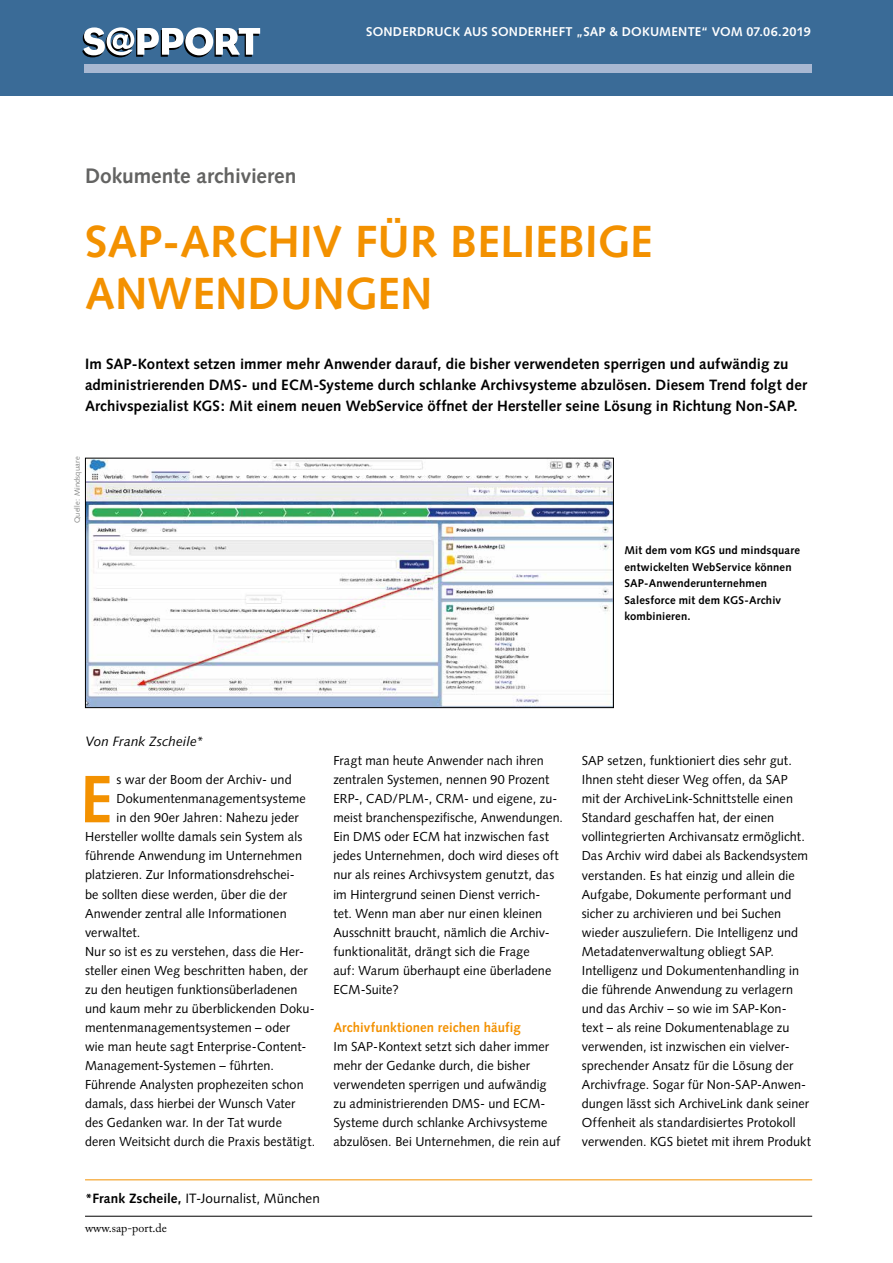
<style>
.page{position:relative;width:893px;height:1263px;background:#fff}
.page>*{position:absolute;margin:0;border:0;box-sizing:border-box;transform-origin:0 0}
.t1{font:700 67.05px "Syntax";color:#f39100}
.t2{font:700 45px/52.5px "Syntax";color:#f39100}
.t3{font:700 21px "Syntax";letter-spacing:-.005em;color:#636362}
.t4{font:700 15px/21px "Syntax";letter-spacing:.005em;color:#000}
.t5{font:13.5px "Syntax";letter-spacing:.005em;color:#000}
.t6{font:700 13.5px "Syntax";letter-spacing:.01em;color:#f39100}
.t7{font:italic 13.5px "Syntax";letter-spacing:.005em;color:#000}
.t8{font:13.05px/19px "Syntax";letter-spacing:.005em;color:#000}
.t9{font:13.05px/19px "Syntax";letter-spacing:.005em;color:#000;scale:.96 1}
.t10{font:700 12.75px "Syntax";letter-spacing:.015em;color:#fff}
.t11{font:12px "Adobe Caslon Pro";color:#000}
.t12{font:700 11.25px/16.5px "Syntax";letter-spacing:.015em;color:#000}
.t13{font:7.5px "Syntax";letter-spacing:.02em;color:#848584}
.s1{font-weight:700}
</style>
<div class="page">
<hr style="left:85px;top:1216px;width:727px;height:1px;background:#000">
<hr style="left:85px;top:1179px;width:727px;height:1px;background:#f39100">
<svg style="left:85px;top:457px;width:529px;height:251px"></svg>
<div style="left:0;top:0;width:893px;height:96px;background:#3a6b97"></div>
<div style="left:85px;top:64px;width:727px;height:8px;background:#a8b8d2"></div>
<svg style="left:82px;top:27px;width:178px;height:30px"></svg>
<p class="t10" style="left:366px;top:24px;width:446px">SONDERDRUCK AUS SONDERHEFT „SAP &amp; DOKUMENTE“ VOM 07.06.2019</p>
<h3 class="t3" style="left:85px;top:164px;width:213px">Dokumente archivieren</h3>
<h2 class="t2" style="left:85px;top:215px;width:569px">SAP-ARCHIV FÜR BELIEBIGE<br>ANWENDUNGEN</h2>
<p class="t4" style="left:85px;top:353px;width:723px">Im SAP-Kontext setzen immer mehr Anwender darauf, die bisher verwendeten sperrigen und aufwändig zu administrierenden DMS- und ECM-Systeme durch schlanke Archivsysteme abzulösen. Diesem Trend folgt der<br>Archivspezialist KGS: Mit einem neuen WebService öffnet der Hersteller seine Lösung in Richtung Non-SAP.</p>
<p class="t13" style="left:73px;top:523px;width:68px;rotate:-90deg">Quelle: Mindsquare</p>
<p class="t12" style="left:624px;top:542px;width:177px">Mit dem vom KGS und mindsquare entwickelten WebService können<br>SAP-Anwenderunternehmen<br>Salesforce mit dem KGS-Archiv kombinieren.</p>
<p class="t7" style="left:85px;top:733px;width:120px">Von Frank Zscheile*</p>
<h1 class="t1" style="left:80px;top:761px;width:34px">E</h1>
<p class="t8" style="left:116px;top:770px;width:177px">s war der Boom der Archiv- und</p>
<p class="t8" style="left:116px;top:789px;width:191px">Dokumentenmanagementsysteme</p>
<p class="t8" style="left:116px;top:808px;width:184px">in den 90er Jahren: Nahezu jeder</p>
<p class="t8" style="left:85px;top:827px;width:219px">Hersteller wollte damals sein System als</p>
<p class="t8" style="left:85px;top:846px;width:219px">führende Anwendung im Unternehmen</p>
<p class="t8" style="left:85px;top:865px;width:211px">platzieren. Zur Informationsdrehschei-</p>
<p class="t8" style="left:85px;top:884px;width:203px">be sollten diese werden, über die der</p>
<p class="t8" style="left:85px;top:903px;width:203px">Anwender zentral alle Informationen</p>
<p class="t8" style="left:85px;top:923px;width:57px">verwaltet.</p>
<p class="t8" style="left:85px;top:942px;width:220px">Nur so ist es zu verstehen, dass die Her-</p>
<p class="t8" style="left:85px;top:961px;width:224px">steller einen Weg beschritten haben, der</p>
<p class="t8" style="left:85px;top:980px;width:214px">zu den heutigen funktionsüberladenen</p>
<p class="t8" style="left:85px;top:999px;width:231px">und kaum mehr zu überblickenden Doku-</p>
<p class="t8" style="left:85px;top:1018px;width:207px">mentenmanagementsystemen – oder</p>
<p class="t8" style="left:85px;top:1037px;width:223px">wie man heute sagt Enterprise-Content-</p>
<p class="t8" style="left:85px;top:1056px;width:191px">Management-Systemen – führten.</p>
<p class="t9" style="left:85px;top:1075px;width:229px">Führende Analysten prophezeiten schon</p>
<p class="t9" style="left:85px;top:1094px;width:221px">damals, dass hierbei der Wunsch Vater</p>
<p class="t9" style="left:85px;top:1113px;width:207px">des Gedanken war. In der Tat wurde</p>
<p class="t9" style="left:85px;top:1132px;width:241px">deren Weitsicht durch die Praxis bestätigt.</p>
<p class="t9" style="left:333px;top:751px;width:241px">Fragt man heute Anwender nach ihren zentralen Systemen, nennen 90 Prozent ERP-, CAD/PLM-, CRM- und eigene, zu&shy;meist branchenspezifische, Anwendungen.<br>Ein DMS oder ECM hat inzwischen fast jedes Unternehmen, doch wird dieses oft nur als reines Archivsystem genutzt, das im Hintergrund seinen Dienst verrich-<br>tet. Wenn man aber nur einen kleinen Ausschnitt braucht, nämlich die Archiv&shy;funktionalität, drängt sich die Frage<br>auf: Warum überhaupt eine überladene ECM-Suite?</p>
<p class="t6" style="left:333px;top:1019px;width:189px">Archivfunktionen reichen häufig</p>
<p class="t8" style="left:333px;top:1037px;width:228px">Im SAP-Kontext setzt sich daher immer mehr der Gedanke durch, die bisher verwendeten sperrigen und aufwändig zu administrierenden DMS- und ECM-Systeme durch schlanke Archivsysteme abzulösen. Bei Unternehmen, die rein auf</p>
<p class="t5" style="left:85px;top:1191px;width:236px"><span class="s1">*Frank Zscheile,</span> IT-Journalist, München</p>
<p class="t11" style="left:85px;top:1221px;width:83px">www.sap-port.de</p>
<p class="t8" style="left:582px;top:751px;width:231px">SAP setzen, funktioniert dies sehr gut.<br>Ihnen steht dieser Weg offen, da SAP<br>mit der ArchiveLink-Schnittstelle einen Standard geschaffen hat, der einen vollintegrierten Archivansatz ermöglicht.<br>Das Archiv wird dabei als Backendsystem verstanden. Es hat einzig und allein die Aufgabe, Dokumente performant und sicher zu archivieren und bei Suchen wieder auszuliefern. Die Intelligenz und Metadatenverwaltung obliegt SAP.<br>Intelligenz und Dokumentenhandling in die führende Anwendung zu verlagern und das Archiv – so wie im SAP-Kon&shy;text – als reine Dokumentenablage zu verwenden, ist inzwischen ein vielver&shy;sprechender Ansatz für die Lösung der Archivfrage. Sogar für Non-SAP-Anwen&shy;dungen lässt sich ArchiveLink dank seiner Offenheit als standardisiertes Protokoll verwenden. KGS bietet mit ihrem Produkt</p>
</div>
